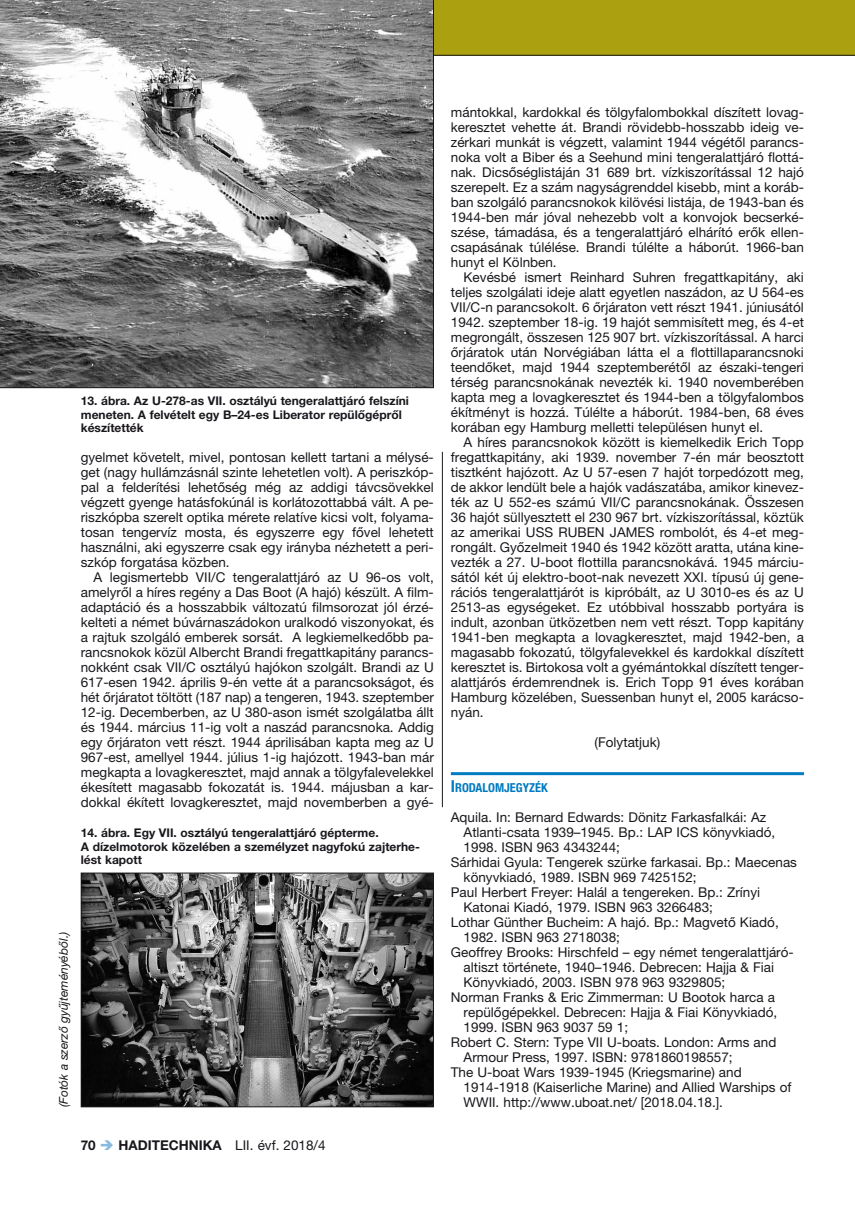
<style>
.page{position:relative;width:855px;height:1212px;background:#fff}
.page>*{position:absolute;margin:0;border:0;box-sizing:border-box;transform-origin:0 0}
.t1{font:13.5px/15px "Helvetica Neue LT Pro";color:#1a171c;text-align:justify}
.t2{font:700 13.5px "Helvetica Neue LT Pro";color:#1a171c}
.t3{font:700 condensed 12.3px "Helvetica Neue LT Pro";color:#007bc1}
.t4{font:700 12px/13.5px "Helvetica Neue LT Pro";color:#1a171c}
.t5{font:italic 12px "Helvetica Neue LT Pro";color:#1a171c}
.s1{color:#88b9df}
.s2{font-weight:400}
.s3{font-size:16.5px}
</style>
<div class="page">
<div style="left:0;top:0;width:855px;height:55px;background:#aba110"></div>
<hr style="left:0;top:55px;width:855px;height:1px;background:#1a171c">
<hr style="left:451px;top:772px;width:353px;height:3px;background:#007bc1">
<svg style="left:0;top:0;width:434px;height:388px;background:#898989"></svg>
<img style="left:83px;top:875px;width:349px;height:230px">
<div style="left:81px;top:873px;width:353px;height:234px;border:1px solid #1a171c"></div>
<hr style="left:442px;top:452px;width:1px;height:355px;background:#1a171c">
<p class="t4" style="left:81px;top:394px;width:330px">13. ábra. Az U-278-as VII. osztályú tengeralattjáró felszíni meneten. A felvételt egy B–24-es Liberator repülőgépről készítették</p>
<p class="t1" style="left:81px;top:450px;width:354px">gyelmet követelt, mivel, pontosan kellett tartani a mélysé&shy;get (nagy hullámzásnál szinte lehetetlen volt). A periszkóp&shy;pal a felderítési lehetőség még az addigi távcsövekkel végzett gyenge hatásfokúnál is korlátozottabbá vált. A pe&shy;riszkópba szerelt optika mérete relatíve kicsi volt, folyama&shy;tosan tengervíz mosta, és egyszerre egy fővel lehetett használni, aki egyszerre csak egy irányba nézhetett a peri&shy;szkóp forgatása közben.</p>
<p class="t1" style="left:81px;top:570px;width:354px;text-indent:13px">A legismertebb VII/C tengeralattjáró az U 96-os volt, amelyről a híres regény a Das Boot (A hajó) készült. A film&shy;adaptáció és a hosszabbik változatú filmsorozat jól érzé&shy;kelteti a német búvárnaszádokon uralkodó viszonyokat, és a rajtuk szolgáló emberek sorsát. A legkiemelkedőbb pa&shy;rancsnokok közül Albercht Brandi fregattkapitány parancs&shy;nokként csak VII/C osztályú hajókon szolgált. Brandi az U 617-esen 1942. április 9-én vette át a parancsokságot, és hét őrjáratot töltött (187 nap) a tengeren, 1943. szeptember 12-ig. Decemberben, az U 380-ason ismét szolgálatba állt és 1944. március 11-ig volt a naszád parancsnoka. Addig egy őrjáraton vett részt. 1944 áprilisában kapta meg az U 967-est, amellyel 1944. július 1-ig hajózott. 1943-ban már megkapta a lovagkeresztet, majd annak a tölgyfalevelekkel ékesített magasabb fokozatát is. 1944. májusban a kar&shy;dokkal ékített lovagkeresztet, majd novemberben a gyé-</p>
<p class="t4" style="left:81px;top:826px;width:341px">14. ábra. Egy VII. osztályú tengeralattjáró gépterme.<br>A dízelmotorok közelében a személyzet nagyfokú zajterhe&shy;lést kapott</p>
<p class="t5" style="left:56px;top:1107px;width:178px;rotate:-90deg">(Fotók a szerző gyűjteményéből.)</p>
<p class="t2" style="left:81px;top:1137px;width:246px">70 <span class="s1">➔</span> HADITECHNIKA <span class="s2">LII. évf. 2018/4</span></p>
<p class="t1" style="left:451px;top:105px;width:354px">mántokkal, kardokkal és tölgyfalombokkal díszített lovag&shy;keresztet vehette át. Brandi rövidebb-hosszabb ideig ve&shy;zérkari munkát is végzett, valamint 1944 végétől parancs&shy;noka volt a Biber és a Seehund mini tengeralattjáró flottá&shy;nak. Dicsőséglistáján 31 689 brt. vízkiszorítással 12 hajó szerepelt. Ez a szám nagyságrenddel kisebb, mint a koráb&shy;ban szolgáló parancsnokok kilövési listája, de 1943-ban és 1944-ben már jóval nehezebb volt a konvojok becserké&shy;szése, támadása, és a tengeralattjáró elhárító erők ellen&shy;csapásának túlélése. Brandi túlélte a háborút. 1966-ban hunyt el Kölnben.</p>
<p class="t1" style="left:451px;top:270px;width:354px;text-indent:13px">Kevésbé ismert Reinhard Suhren fregattkapitány, aki teljes szolgálati ideje alatt egyetlen naszádon, az U 564-es VII/C-n parancsokolt. 6 őrjáraton vett részt 1941. júniusától 1942. szeptember 18-ig. 19 hajót semmisített meg, és 4-et megrongált, összesen 125 907 brt. vízkiszorítással. A harci őrjáratok után Norvégiában látta el a flottillaparancsnoki teendőket, majd 1944 szeptemberétől az északi-tengeri térség parancsnokának nevezték ki. 1940 novemberében kapta meg a lovagkeresztet és 1944-ben a tölgyfalombos ékítményt is hozzá. Túlélte a háborút. 1984-ben, 68 éves korában egy Hamburg melletti településen hunyt el.</p>
<p class="t1" style="left:451px;top:435px;width:354px;text-indent:13px">A híres parancsnokok között is kiemelkedik Erich Topp fregattkapitány, aki 1939. november 7-én már beosztott tisztként hajózott. Az U 57-esen 7 hajót torpedózott meg, de akkor lendült bele a hajók vadászatába, amikor kinevez&shy;ték az U 552-es számú VII/C parancsnokának. Összesen 36 hajót süllyesztett el 230 967 brt. vízkiszorítással, köztük az amerikai USS RUBEN JAMES rombolót, és 4-et meg&shy;rongált. Győzelmeit 1940 és 1942 között aratta, utána kine&shy;vezték a 27. U-boot flottilla parancsnokává. 1945 márciu&shy;sától két új elektro-boot-nak nevezett XXI. típusú új gene&shy;rációs tengeralattjárót is kipróbált, az U 3010-es és az U 2513-as egységeket. Ez utóbbival hosszabb portyára is indult, azonban ütközetben nem vett részt. Topp kapitány 1941-ben megkapta a lovagkeresztet, majd 1942-ben, a magasabb fokozatú, tölgyfalevekkel és kardokkal díszített keresztet is. Birtokosa volt a gyémántokkal díszített tenger&shy;alattjárós érdemrendnek is. Erich Topp 91 éves korában Hamburg közelében, Suessenban hunyt el, 2005 karácso&shy;nyán.</p>
<p class="t1" style="left:594px;top:735px;width:67px">(Folytatjuk)</p>
<p class="t3" style="left:451px;top:780px;width:98px"><span class="s3">I</span>RODALOMJEGYZÉK</p>
<p class="t1" style="left:451px;top:810px;width:317px">Aquila. In: Bernard Edwards: Dönitz Farkasfalkái: Az</p>
<p class="t1" style="left:463px;top:825px;width:313px">Atlanti-csata 1939–1945. Bp.: LAP ICS könyvkiadó,</p>
<p class="t1" style="left:463px;top:840px;width:158px">1998. ISBN 963 4343244;</p>
<p class="t1" style="left:451px;top:855px;width:348px">Sárhidai Gyula: Tengerek szürke farkasai. Bp.: Maecenas</p>
<p class="t1" style="left:463px;top:870px;width:234px">könyvkiadó, 1989. ISBN 969 7425152;</p>
<p class="t1" style="left:451px;top:885px;width:311px">Paul Herbert Freyer: Halál a tengereken. Bp.: Zrínyi</p>
<p class="t1" style="left:463px;top:900px;width:251px">Katonai Kiadó, 1979. ISBN 963 3266483;</p>
<p class="t1" style="left:451px;top:915px;width:329px">Lothar Günther Bucheim: A hajó. Bp.: Magvető Kiadó,</p>
<p class="t1" style="left:463px;top:930px;width:158px">1982. ISBN 963 2718038;</p>
<p class="t1" style="left:451px;top:945px;width:344px">Geoffrey Brooks: Hirschfeld – egy német tengeralattjáró-</p>
<p class="t1" style="left:463px;top:960px;width:312px">altiszt története, 1940–1946. Debrecen: Hajja &amp; Fiai</p>
<p class="t1" style="left:463px;top:975px;width:263px">Könyvkiadó, 2003. ISBN 978 963 9329805;</p>
<p class="t1" style="left:451px;top:990px;width:326px">Norman Franks &amp; Eric Zimmerman: U Bootok harca a</p>
<p class="t1" style="left:463px;top:1005px;width:315px">repülőgépekkel. Debrecen: Hajja &amp; Fiai Könyvkiadó,</p>
<p class="t1" style="left:463px;top:1020px;width:166px">1999. ISBN 963 9037 59 1;</p>
<p class="t1" style="left:451px;top:1035px;width:327px">Robert C. Stern: Type VII U-boats. London: Arms and</p>
<p class="t1" style="left:463px;top:1050px;width:270px">Armour Press, 1997. ISBN: 9781860198557;</p>
<p class="t1" style="left:451px;top:1065px;width:292px">The U-boat Wars 1939-1945 (Kriegsmarine) and</p>
<p class="t1" style="left:463px;top:1080px;width:329px">1914-1918 (Kaiserliche Marine) and Allied Warships of</p>
<p class="t1" style="left:463px;top:1095px;width:261px">WWII. http://www.uboat.net/ [2018.04.18.].</p>
</div>
